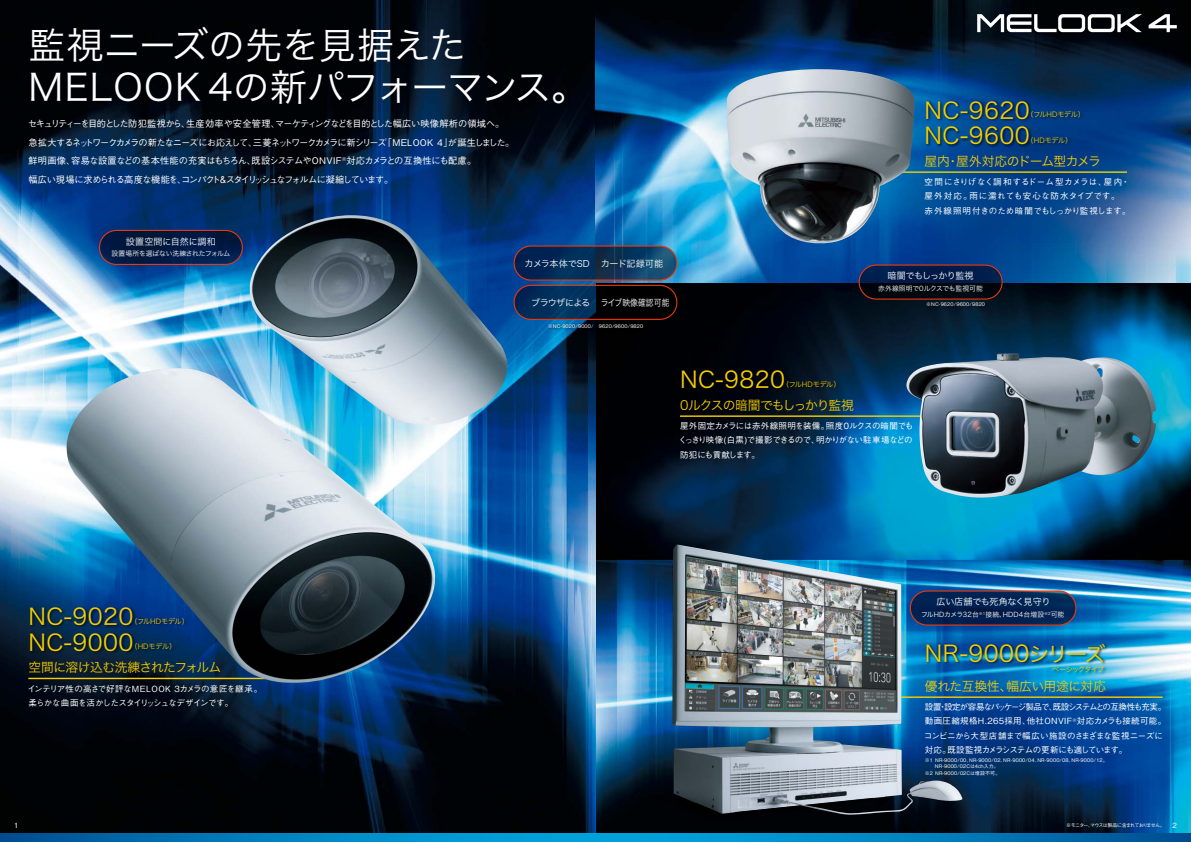
<style>
.page{position:relative;width:1191px;height:842px;background:#fff}
.page>*{position:absolute;margin:0;border:0;box-sizing:border-box;transform-origin:0 0}
.t1{font:36.9px/42.5px "Hira Kaku Pro N W3";color:#fff}
.t2{font:22.7px "Hira Kaku Pro N W3";letter-spacing:.02em;color:#f5ce00}
.t3{font:12.8px "Hira Kaku Pro N W3";letter-spacing:-.045em;color:#f5ce00}
.t4{font:12.8px "Hira Kaku Pro N W3";letter-spacing:-.025em;color:#f5ce00}
.t5{font:12.8px "Hira Kaku Pro N W3";letter-spacing:-.08em;color:#f5ce00}
.t6{font:500 9.2px/18.4px "Gothic BBB Pro";letter-spacing:-.075em;color:#fff}
.t7{font:9.1px "Hira Kaku Pro N W3";letter-spacing:-.025em;color:#fff}
.t8{font:9.1px "Hira Kaku Pro N W3";letter-spacing:-.065em;color:#fff}
.t9{font:500 8.5px/14.2px "Gothic BBB Pro";letter-spacing:-.035em;color:#fff}
.t10{font:500 8.5px/14.2px "Gothic BBB Pro";letter-spacing:.04em;color:#fff}
.t11{font:7.1px "Hira Kaku Pro N W3";letter-spacing:-.04em;color:#f5ce00}
.t12{font:7.1px "Hira Kaku Pro N W3";letter-spacing:-.11em;color:#f5ce00}
.t13{font:500 7.1px "Gothic BBB Pro";color:#fff}
.t14{font:6.8px "Hira Kaku Pro N W3";letter-spacing:.02em;color:#fff}
.t15{font:6.8px "Hira Kaku Pro N W3";letter-spacing:-.035em;color:#fff}
.t16{font:6.8px "Hira Kaku Pro N W3";letter-spacing:-.01em;color:#fff}
.t17{font:500 5px "Gothic BBB Pro";letter-spacing:.03em;color:#fff}
.t18{font:500 5px "Gothic BBB Pro";letter-spacing:-.14em;color:#fff}
.s1{font-size:20.9px}
</style>
<div class="page">
<img style="left:595px;top:560px;width:596px;height:273px">
<img style="left:595px;top:282px;width:596px;height:278px">
<img style="left:0;top:0;width:595px;height:833px">
<img style="left:595px;top:0;width:596px;height:282px">
<svg style="left:595px;top:833px;width:596px;height:9px;background:#0066a7"></svg>
<svg style="left:0;top:833px;width:595px;height:9px;background:#0080bd"></svg>
<hr style="left:28px;top:678px;width:242px;height:1px;background:#f5ce00">
<hr style="left:798px;top:696px;width:364px;height:2px;background:#f5ce00">
<hr style="left:865px;top:171px;width:262px;height:2px;background:#f5ce00">
<hr style="left:680px;top:415px;width:262px;height:2px;background:#f5ce00">
<img style="left:610px;top:541px;width:360px;height:301px">
<img style="left:672px;top:545px;width:290px;height:270px">
<svg style="left:99px;top:230px;width:143px;height:34px;background:#011942"></svg>
<svg style="left:859px;top:265px;width:143px;height:34px;background:#02122d"></svg>
<svg style="left:514px;top:285px;width:163px;height:34px;background:#01172d"></svg>
<svg style="left:910px;top:591px;width:166px;height:34px;background:#022250"></svg>
<div style="left:99px;top:230px;width:144px;height:35px;border:1px solid #e8380d;border-radius:17px"></div>
<img style="left:26px;top:601px;width:41px;height:63px">
<img style="left:545px;top:321px;width:103px;height:12px">
<img style="left:923px;top:299px;width:67px;height:13px">
<img style="left:922px;top:95px;width:164px;height:62px">
<img style="left:677px;top:364px;width:164px;height:37px">
<img style="left:1050px;top:675px;width:59px;height:4px">
<img style="left:922px;top:639px;width:188px;height:36px">
<div style="left:858px;top:264px;width:144px;height:36px;border:1px solid #e8380d;border-radius:17px"></div>
<div style="left:513px;top:285px;width:164px;height:35px;border:1px solid #e8380d;border-radius:17px"></div>
<svg style="left:514px;top:246px;width:163px;height:34px;background:#0a335b"></svg>
<div style="left:513px;top:245px;width:164px;height:36px;border:1px solid #e8380d;border-radius:17px"></div>
<div style="left:909px;top:590px;width:167px;height:36px;border:1px solid #e8380d;border-radius:17px"></div>
<img style="left:67px;top:368px;width:368px;height:315px">
<img style="left:249px;top:215px;width:258px;height:211px">
<img style="left:726px;top:69px;width:188px;height:175px">
<img style="left:906px;top:353px;width:250px;height:145px">
<svg style="left:977px;top:14px;width:199px;height:18px"></svg>
<h1 class="t1" style="left:28px;top:21px;width:561px">監視ニーズの先を見据えた<br>MELOOK 4の新パフォーマンス。</h1>
<p class="t6" style="left:28px;top:114px;width:488px">セキュリティーを目的とした防犯監視から、生産効率や安全管理、マーケティングなどを目的とした幅広い映像解析の領域へ。急拡大するネットワークカメラの新たなニーズにお応えして、三菱ネットワークカメラに新シリーズ「MELOOK 4」が誕生しました。鮮明画像、容易な設置などの基本性能の充実はもちろん、既設システムやONVIF<sup>®</sup>対応カメラとの互換性にも配慮。<br>幅広い現場に求められる高度な機能を、コンパクト＆スタイリッシュなフォルムに凝縮しています。</p>
<p class="t7" style="left:126px;top:233px;width:92px">設置空間に自然に調和</p>
<p class="t15" style="left:112px;top:248px;width:120px">設置場所を選ばない洗練されたフォルム</p>
<p class="t7" style="left:524px;top:255px;width:140px">カメラ本体でSD カード記録可能</p>
<p class="t7" style="left:531px;top:294px;width:140px">ブラウザによる ライブ映像確認可能</p>
<p class="t17" style="left:547px;top:322px;width:97px">※NC-9020/9000/　9620/9600/9820</p>
<h2 class="t2" style="left:924px;top:90px;width:107px">NC-9620</h2>
<p class="t11" style="left:1026px;top:108px;width:60px">（フルHDモデル）</p>
<h2 class="t2" style="left:924px;top:115px;width:107px">NC-9600</h2>
<p class="t11" style="left:1026px;top:134px;width:47px">（HDモデル）</p>
<h3 class="t3" style="left:924px;top:150px;width:178px">屋内・屋外対応のドーム型カメラ</h3>
<p class="t10" style="left:924px;top:174px;width:208px">空間にさりげなく調和するドーム型カメラは、屋内・屋外対応。雨に濡れても安心な防水タイプです。<br>赤外線照明付きのため暗闇でもしっかり監視します。</p>
<p class="t8" style="left:887px;top:268px;width:88px">暗闇でもしっかり監視</p>
<p class="t16" style="left:878px;top:282px;width:106px">赤外線照明で0ルクスでも監視可能</p>
<p class="t17" style="left:926px;top:300px;width:61px">※NC-9620/9600/9820</p>
<h2 class="t2" style="left:680px;top:359px;width:107px">NC-9820</h2>
<p class="t11" style="left:782px;top:378px;width:60px">（フルHDモデル）</p>
<h3 class="t5" style="left:680px;top:394px;width:175px">0ルクスの暗闇でもしっかり監視</h3>
<p class="t9" style="left:678px;top:418px;width:236px;text-align:justify">屋外固定カメラには赤外線照明を装備。照度０ルクスの暗闇でもくっきり映像(白黒)で撮影できるので、明かりがない駐車場などの防犯にも貢献します。</p>
<p class="t7" style="left:936px;top:594px;width:115px">広い店舗でも死角なく見守り</p>
<p class="t14" style="left:921px;top:608px;width:145px">フルHDカメラ32台<sup>※1</sup>接続、HDD4台増設<sup>※2</sup>可能</p>
<h2 class="t2" style="left:28px;top:596px;width:107px">NC-9020</h2>
<p class="t11" style="left:130px;top:615px;width:60px">（フルHDモデル）</p>
<h2 class="t2" style="left:28px;top:622px;width:107px">NC-9000</h2>
<p class="t11" style="left:130px;top:640px;width:47px">（HDモデル）</p>
<h2 class="t2" style="left:925px;top:633px;width:182px">NR-9000<span class="s1">シリーズ</span></h2>
<h3 class="t3" style="left:28px;top:656px;width:194px">空間に溶け込む洗練されたフォルム</h3>
<p class="t9" style="left:28px;top:680px;width:236px">インテリア性の高さで好評なMELOOK 3カメラの意匠を継承。柔らかな曲面を活かしたスタイリッシュなデザインです。</p>
<h3 class="t4" style="left:925px;top:675px;width:183px">優れた互換性、幅広い用途に対応</h3>
<p class="t9" style="left:924px;top:699px;width:244px">設置・設定が容易なパッケージ製品で、既設システムとの互換性も充実。動画圧縮規格H.265採用、他社ONVIF<sup>®</sup>対応カメラも接続可能。コンビニから大型店舗まで幅広い施設のさまざまな監視ニーズに対応。既設監視カメラシステムの更新にも適しています。</p>
<p class="t12" style="left:1052px;top:663px;width:54px">ベーシックタイプ</p>
<p class="t17" style="left:925px;top:756px;width:184px">※1 NR-9000/00、NR-9000/02、NR-9000/04、NR-9000/08、NR-9000/12。</p>
<p class="t17" style="left:935px;top:762px;width:65px">NR-9000/02Cは4ch入力。</p>
<p class="t17" style="left:925px;top:769px;width:77px">※2 NR-9000/02Cは増設不可。</p>
<p class="t13" style="left:14px;top:819px;width:6px">1</p>
<p class="t13" style="left:1172px;top:819px;width:6px">2</p>
<p class="t18" style="left:1066px;top:821px;width:100px">※モニター、マウスは製品に含まれておりません。</p>
</div>
